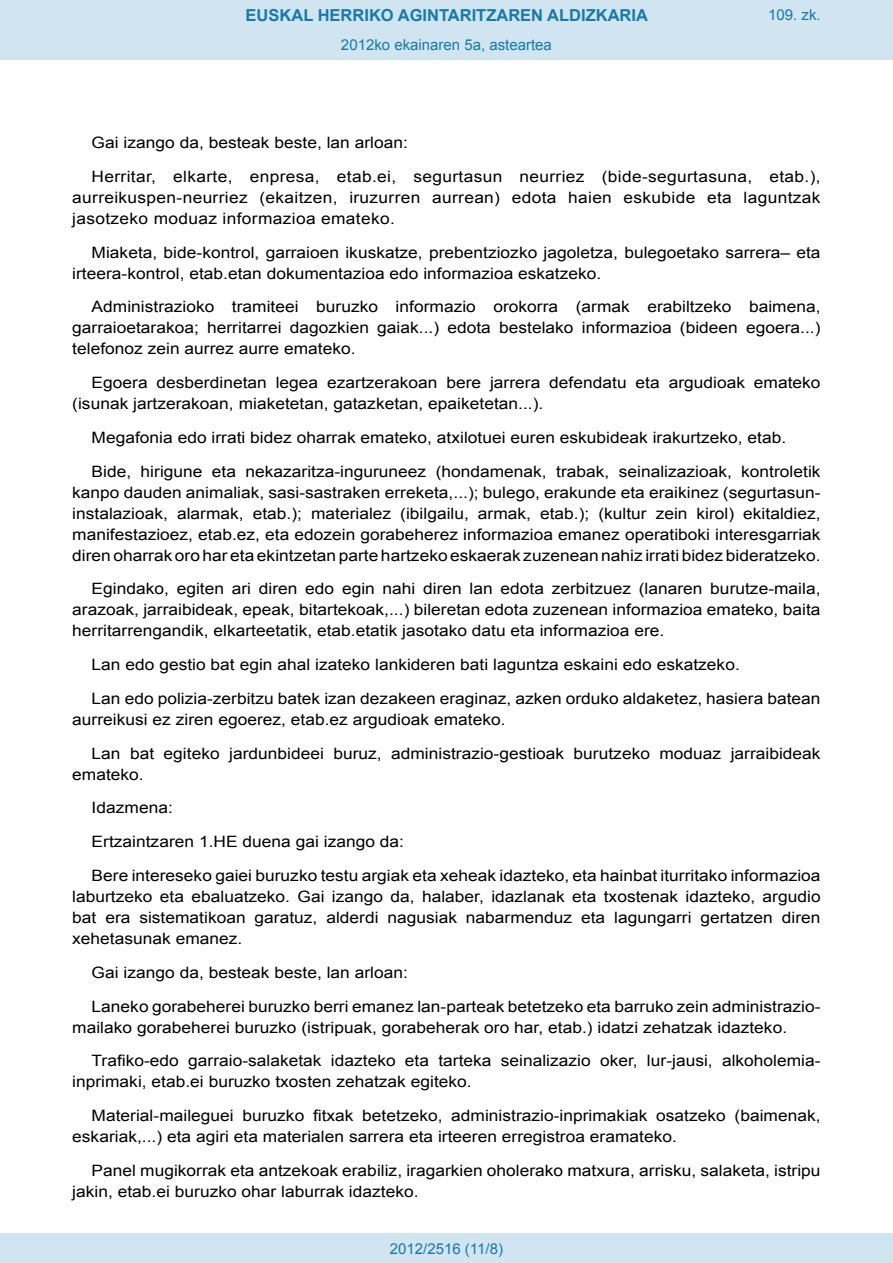
<style>
.page{position:relative;width:893px;height:1263px;background:#fff}
.page>*{position:absolute;margin:0;border:0;box-sizing:border-box;transform-origin:0 0}
.t1{font:700 16.5px "Arial";color:#1879ad}
.BOPVDetalle{font:15.6px/21px "Arial";color:#000;scale:1.11 1}
.Paginacion_Centro{font:15px "Arial";color:#1879ad}
</style>
<div class="page">
<div style="left:0;top:0;width:893px;height:60px;background:#d0e5f0"></div>
<div style="left:0;top:1233px;width:893px;height:30px;background:#d0e5f0"></div>
<p class="t1" style="left:246px;top:4px;width:404px">EUSKAL HERRIKO AGINTARITZAREN ALDIZKARIA</p>
<p class="Paginacion_Centro" style="left:341px;top:35px;width:212px">2012ko ekainaren 5a, asteartea</p>
<p class="Paginacion_Centro" style="left:768px;top:5px;width:54px">109. zk.</p>
<p class="BOPVDetalle" style="left:92px;top:132px;width:286px">Gai izango da, besteak beste, lan arloan:</p>
<p class="BOPVDetalle" style="left:72px;top:166px;width:676px;text-align:justify;text-indent:19px">Herritar, elkarte, enpresa, etab.ei, segurtasun neurriez (bide-segurtasuna, etab.), aurreikuspen-neurriez (ekaitzen, iruzurren aurrean) edota haien eskubide eta laguntzak jasotzeko moduaz informazioa emateko.</p>
<p class="BOPVDetalle" style="left:72px;top:242px;width:676px;text-indent:19px">Miaketa, bide-kontrol, garraioen ikuskatze, prebentziozko jagoletza, bulegoetako sarrera– eta irteera-kontrol, etab.etan dokumentazioa edo informazioa eskatzeko.</p>
<p class="BOPVDetalle" style="left:72px;top:297px;width:676px;text-align:justify;text-indent:19px">Administrazioko tramiteei buruzko informazio orokorra (armak erabiltzeko baimena, garraioetarakoa; herritarrei dagozkien gaiak...) edota bestelako informazioa (bideen egoera...) telefonoz zein aurrez aurre emateko.</p>
<p class="BOPVDetalle" style="left:72px;top:372px;width:676px;text-indent:19px">Egoera desberdinetan legea ezartzerakoan bere jarrera defendatu eta argudioak emateko (isunak jartzerakoan, miaketetan, gatazketan, epaiketetan...).</p>
<p class="BOPVDetalle" style="left:92px;top:427px;width:627px">Megafonia edo irrati bidez oharrak emateko, atxilotuei euren eskubideak irakurtzeko, etab.</p>
<p class="BOPVDetalle" style="left:72px;top:461px;width:676px;text-align:justify;text-indent:19px">Bide, hirigune eta nekazaritza-inguruneez (hondamenak, trabak, seinalizazioak, kontroletik kanpo dauden animaliak, sasi-sastraken erreketa,...); bulego, erakunde eta eraikinez (segurtasun&shy;instalazioak, alarmak, etab.); materialez (ibilgailu, armak, etab.); (kultur zein kirol) ekitaldiez, manifestazioez, etab.ez, eta edozein gorabeherez informazioa emanez operatiboki interesgarriak diren oharrak oro har eta ekintzetan parte hartzeko eskaerak zuzenean nahiz irrati bidez bideratzeko.</p>
<p class="BOPVDetalle" style="left:72px;top:579px;width:676px;text-align:justify;text-indent:19px">Egindako, egiten ari diren edo egin nahi diren lan edota zerbitzuez (lanaren burutze-maila, arazoak, jarraibideak, epeak, bitartekoak,...) bileretan edota zuzenean informazioa emateko, baita herritarrengandik, elkarteetatik, etab.etatik jasotako datu eta informazioa ere.</p>
<p class="BOPVDetalle" style="left:92px;top:654px;width:585px">Lan edo gestio bat egin ahal izateko lankideren bati laguntza eskaini edo eskatzeko.</p>
<p class="BOPVDetalle" style="left:72px;top:688px;width:676px;text-indent:19px">Lan edo polizia-zerbitzu batek izan dezakeen eraginaz, azken orduko aldaketez, hasiera batean aurreikusi ez ziren egoerez, etab.ez argudioak emateko.</p>
<p class="BOPVDetalle" style="left:72px;top:743px;width:676px;text-indent:19px">Lan bat egiteko jardunbideei buruz, administrazio-gestioak burutzeko moduaz jarraibideak emateko.</p>
<p class="BOPVDetalle" style="left:92px;top:798px;width:75px">Idazmena:</p>
<p class="BOPVDetalle" style="left:92px;top:831px;width:283px">Ertzaintzaren 1.HE duena gai izango da:</p>
<p class="BOPVDetalle" style="left:72px;top:865px;width:676px;text-align:justify;text-indent:19px">Bere intereseko gaiei buruzko testu argiak eta xeheak idazteko, eta hainbat iturritako informazioa laburtzeko eta ebaluatzeko. Gai izango da, halaber, idazlanak eta txostenak idazteko, argudio bat era sistematikoan garatuz, alderdi nagusiak nabarmenduz eta lagungarri gertatzen diren xehetasunak emanez.</p>
<p class="BOPVDetalle" style="left:92px;top:962px;width:286px">Gai izango da, besteak beste, lan arloan:</p>
<p class="BOPVDetalle" style="left:72px;top:996px;width:676px;text-indent:19px">Laneko gorabeherei buruzko berri emanez lan-parteak betetzeko eta barruko zein administrazio&shy;mailako gorabeherei buruzko (istripuak, gorabeherak oro har, etab.) idatzi zehatzak idazteko.</p>
<p class="BOPVDetalle" style="left:72px;top:1050px;width:676px;text-indent:19px">Trafiko-edo garraio-salaketak idazteko eta tarteka seinalizazio oker, lur-jausi, alkoholemia&shy;inprimaki, etab.ei buruzko txosten zehatzak egiteko.</p>
<p class="BOPVDetalle" style="left:72px;top:1105px;width:676px;text-indent:19px">Material-maileguei buruzko fitxak betetzeko, administrazio-inprimakiak osatzeko (baimenak, eskariak,...) eta agiri eta materialen sarrera eta irteeren erregistroa eramateko.</p>
<p class="BOPVDetalle" style="left:72px;top:1160px;width:676px;text-indent:19px">Panel mugikorrak eta antzekoak erabiliz, iragarkien oholerako matxura, arrisku, salaketa, istripu jakin, etab.ei buruzko ohar laburrak idazteko.</p>
<p class="Paginacion_Centro" style="left:390px;top:1238px;width:115px">2012/2516 (11/8)</p>
</div>
